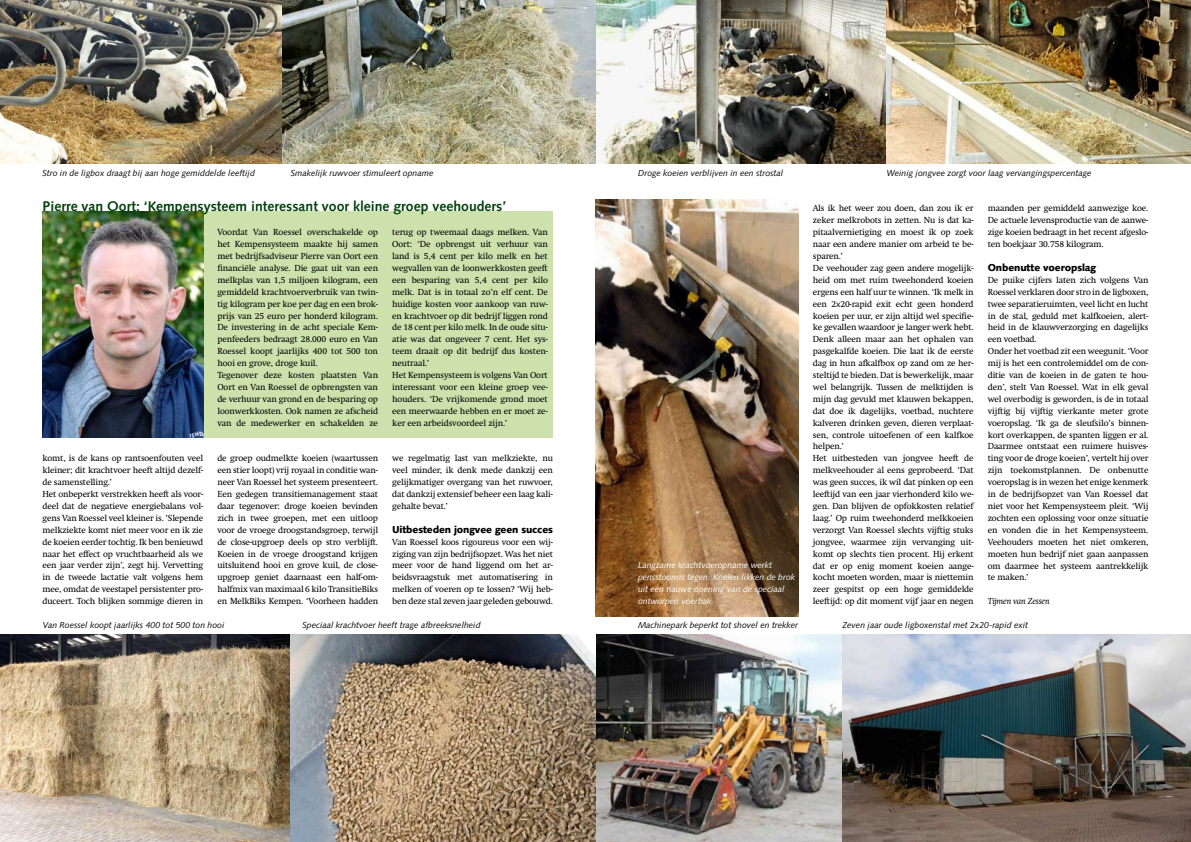
<style>
.page{position:relative;width:1191px;height:842px;background:#fff}
.page>*{position:absolute;margin:0;border:0;box-sizing:border-box;transform-origin:0 0}
.t1{font:700 14px "Syntax";color:#004308}
.t2{font:900 10px "Syntax";letter-spacing:-.015em;color:#000}
.t3{font:8.7px/11.9px "Swift";letter-spacing:-.015em;color:#000}
.t4{font:italic 8.7px "Syntax";color:#000}
.t5{font:italic 8.7px/11.9px "Syntax";color:#fff}
.t6{font:italic 8.7px "Swift";letter-spacing:-.015em;color:#000}
.s1{font-family:"Syntax"}
</style>
<div class="page">
<div style="left:43px;top:211px;width:510px;height:226px;background:#cde1ad"></div>
<img style="left:43px;top:211px;width:160px;height:226px">
<img style="left:0;top:634px;width:1191px;height:208px">
<img style="left:0;top:0;width:1191px;height:164px">
<img style="left:595px;top:199px;width:203px;height:417px">
<p class="t4" style="left:43px;top:168px;width:214px">Stro in de ligbox draagt bij aan hoge gemiddelde leeftijd</p>
<p class="t4" style="left:291px;top:168px;width:144px">Smakelijk ruwvoer stimuleert opname</p>
<p class="t4" style="left:638px;top:168px;width:147px">Droge koeien verblijven in een strostal</p>
<p class="t4" style="left:886px;top:168px;width:207px">Weinig jongvee zorgt voor laag vervangingspercentage</p>
<h1 class="t1" style="left:43px;top:199px;width:465px">Pierre van Oort: ‘Kempensysteem interessant voor kleine groep veehouders’</h1>
<p class="t3" style="left:217px;top:226px;width:162px">Voordat Van Roessel overschakelde op het Kempensysteem maakte hij samen met bedrijfsadviseur Pierre van Oort een financiële analyse. Die gaat uit van een melkplas van 1,5 miljoen kilogram, een gemiddeld krachtvoerverbruik van twin&shy;tig kilogram per koe per dag en een brok&shy;prijs van 25 euro per honderd kilogram.<br>De investering in de acht speciale Kem&shy;penfeeders bedraagt 28.000 euro en Van Roessel koopt jaarlijks 400 tot 500 ton hooi en grove, droge kuil.<br>Tegenover deze kosten plaatsten Van Oort en Van Roessel de opbrengsten van de verhuur van grond en de besparing op loonwerkkosten. Ook namen ze afscheid van de medewerker en schakelden ze</p>
<p class="t3" style="left:392px;top:226px;width:157px">terug op tweemaal daags melken. Van Oort: ‘De opbrengst uit verhuur van land is 5,4 cent per kilo melk en het wegvallen van de loonwerkkosten geeft een besparing van 5,4 cent per kilo melk. Dat is in totaal zo’n elf cent. De huidige kosten voor aankoop van ruw&shy;en krachtvoer op dit bedrijf liggen rond de 18 cent per kilo melk. In de oude situ&shy;atie was dat ongeveer 7 cent. Het sys&shy;teem draait op dit bedrijf dus kosten&shy;neutraal.’<br>Het Kempensysteem is volgens Van Oort interessant voor een kleine groep vee&shy;houders. ‘De vrijkomende grond moet een meerwaarde hebben en er moet ze&shy;ker een arbeidsvoordeel zijn.’</p>
<p class="t3" style="left:43px;top:452px;width:162px">komt, is de kans op rantsoenfouten veel kleiner; dit krachtvoer heeft altijd dezelf&shy;de samenstelling.’<br>Het onbeperkt verstrekken heeft als voor&shy;deel dat de negatieve energiebalans vol&shy;gens Van Roessel veel kleiner is. ’Slepende melkziekte komt niet meer voor en ik zie de koeien eerder tochtig. Ik ben benieuwd naar het effect op vruchtbaarheid als we een jaar verder zijn’, zegt hij. Vervetting in de tweede lactatie valt volgens hem mee, omdat de veestapel persistenter pro&shy;duceert. Toch blijken sommige dieren in</p>
<p class="t3" style="left:217px;top:452px;width:162px;text-align:justify">de groep oudmelkte koeien (waartussen een stier loopt) vrij royaal in conditie wan&shy;neer Van Roessel het systeem presenteert.<br>Een gedegen transitiemanagement staat daar tegenover: droge koeien bevinden zich in twee groepen, met een uitloop voor de vroege droogstandsgroep, terwijl de close-upgroep deels op stro verblijft.<br>Koeien in de vroege droogstand krijgen uitsluitend hooi en grove kuil, de close&shy;upgroep geniet daarnaast een half-om&shy;halfmix van maximaal 6 kilo TransitieBiks en MelkBiks Kempen. ‘Voorheen hadden</p>
<p class="t3" style="left:392px;top:452px;width:162px;text-align:justify">we regelmatig last van melkziekte, nu veel minder, ik denk mede dankzij een gelijkmatiger overgang van het ruwvoer, dat dankzij extensief beheer een laag kali&shy;gehalte bevat.’</p>
<p class="t2" style="left:392px;top:523px;width:162px">Uitbesteden jongvee geen succes</p>
<p class="t3" style="left:392px;top:536px;width:162px;text-align:justify">Van Roessel koos rigoureus voor een wij&shy;ziging van zijn bedrijfsopzet. Was het niet meer voor de hand liggend om het ar&shy;beidsvraagstuk met automatisering in melken of voeren op te lossen? ‘Wij heb&shy;ben deze stal zeven jaar geleden gebouwd.</p>
<p class="t5" style="left:638px;top:559px;width:159px">Langzame krachtvoeropname werkt pensstoornis tegen. Koeien likken de brok uit een nauwe opening van de speciaal ontworpen voerbak</p>
<p class="t3" style="left:813px;top:203px;width:162px">Als ik het weer zou doen, dan zou ik er zeker melkrobots in zetten. Nu is dat ka&shy;pitaalvernietiging en moest ik op zoek naar een andere manier om arbeid te be&shy;sparen.’<br>De veehouder zag geen andere mogelijk&shy;heid om met ruim tweehonderd koeien ergens een half uur te winnen. ‘Ik melk in een 2<span class="s1">x</span>20-rapid exit echt geen honderd koeien per uur, er zijn altijd wel specifie&shy;ke gevallen waardoor je langer werk hebt.<br>Denk alleen maar aan het ophalen van pasgekalfde koeien. Die laat ik de eerste dag in hun afkalfbox op zand om ze her&shy;steltijd te bieden. Dat is bewerkelijk, maar wel belangrijk. Tussen de melktijden is mijn dag gevuld met klauwen bekappen, dat doe ik dagelijks, voetbad, nuchtere kalveren drinken geven, dieren verplaat&shy;sen, controle uitoefenen of een kalfkoe helpen.’<br>Het uitbesteden van jongvee heeft de melkveehouder al eens geprobeerd. ‘Dat was geen succes, ik wil dat pinken op een leeftijd van een jaar vierhonderd kilo we&shy;gen. Dan blijven de opfokkosten relatief laag.’ Op ruim tweehonderd melkkoeien verzorgt Van Roessel slechts vijftig stuks jongvee, waarmee zijn vervanging uit&shy;komt op slechts tien procent. Hij erkent dat er op enig moment koeien aange&shy;kocht moeten worden, maar is niettemin zeer gespitst op een hoge gemiddelde leeftijd: op dit moment vijf jaar en negen</p>
<p class="t3" style="left:987px;top:203px;width:162px;text-align:justify">maanden per gemiddeld aanwezige koe.<br>De actuele levensproductie van de aanwe&shy;zige koeien bedraagt in het recent afgeslo&shy;ten boekjaar 30.758 kilogram.</p>
<p class="t2" style="left:987px;top:262px;width:110px">Onbenutte voeropslag</p>
<p class="t3" style="left:987px;top:274px;width:162px">De puike cijfers laten zich volgens Van Roessel verklaren door stro in de ligboxen, twee separatieruimten, veel licht en lucht in de stal, geduld met kalfkoeien, alert&shy;heid in de klauwverzorging en dagelijks een voetbad.<br>Onder het voetbad zit een weegunit. ‘Voor mij is het een controlemiddel om de con&shy;ditie van de koeien in de gaten te hou&shy;den’, stelt Van Roessel. Wat in elk geval wel overbodig is geworden, is de in totaal vijftig bij vijftig vierkante meter grote voeropslag. ‘Ik ga de sleufsilo’s binnen&shy;kort overkappen, de spanten liggen er al.<br>Daarmee ontstaat een ruimere huisves&shy;ting voor de droge koeien’, vertelt hij over zijn toekomstplannen. De onbenutte voeropslag is in wezen het enige kenmerk in de bedrijfsopzet van Van Roessel dat niet voor het Kempensysteem pleit. ‘Wij zochten een oplossing voor onze situatie en vonden die in het Kempensysteem.<br>Veehouders moeten het niet omkeren, moeten hun bedrijf niet gaan aanpassen om daarmee het systeem aantrekkelijk te maken.’</p>
<p class="t6" style="left:987px;top:596px;width:63px">Tijmen van Zessen</p>
<p class="t4" style="left:43px;top:620px;width:183px">Van Roessel koopt jaarlijks 400 tot 500 ton hooi</p>
<p class="t4" style="left:302px;top:620px;width:179px">Speciaal krachtvoer heeft trage afbreeksnelheid</p>
<p class="t4" style="left:638px;top:620px;width:162px">Machinepark beperkt tot shovel en trekker</p>
<p class="t4" style="left:842px;top:620px;width:187px">Zeven jaar oude ligboxenstal met 2x20-rapid exit</p>
</div>
